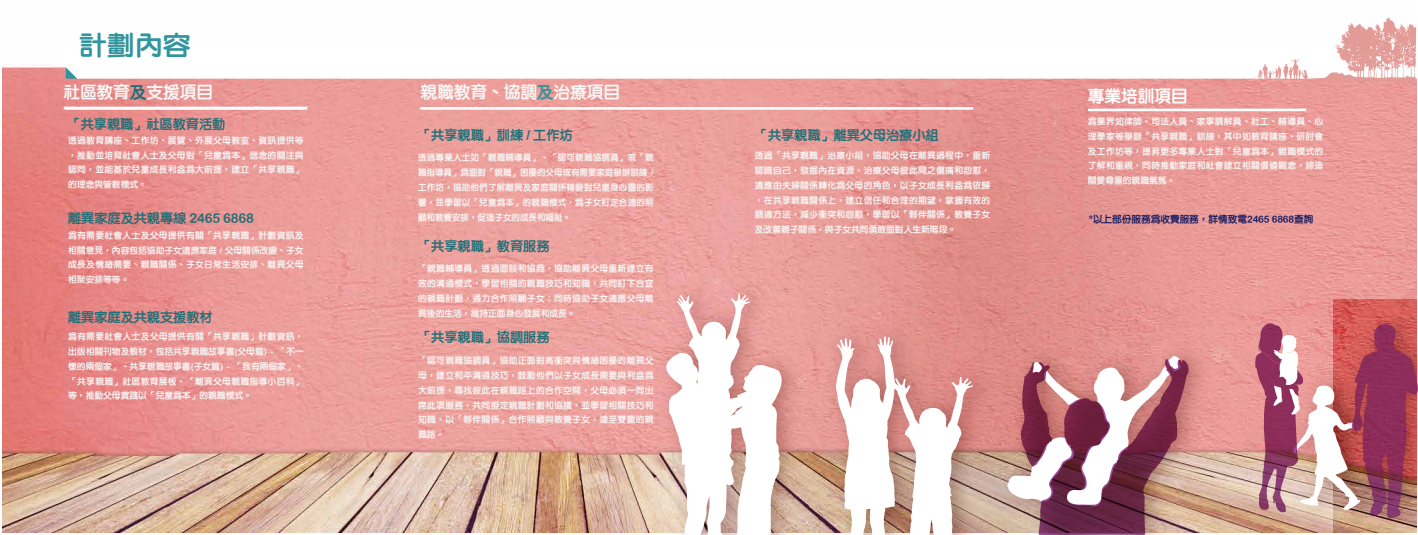
<style>
.page{position:relative;width:1418px;height:535px;background:#fff}
.page>*{position:absolute;margin:0;border:0;box-sizing:border-box;transform-origin:0 0}
.t1{font:26.25px "DF Li Yuan Bd HK BF";color:#32959d;scale:1.06 1}
.t2{font:16.62px "DF Li Yuan Bd HK BF";color:#f7f8f8}
.t3{font:16.62px "DF Li Yuan Bd HK BF";color:#fff}
.t4{font:13.12px "DF Li Yuan Bd HK BF";color:#1f6f77}
.t5{font:9.62px "DF Li Yuan Bd HK BF";color:#171c61}
.t6{font:8.75px/14.9px "DF Li Yuan Bd HK BF";letter-spacing:.035em;color:#f7f8f8;text-align:justify}
.s1{color:#1f6f77}
.s2{color:#32959d}
</style>
<div class="page">
<img style="left:2px;top:26px;width:1414px;height:506px">
<hr style="left:64px;top:107px;width:243px;height:2px;background:#fff">
<svg style="left:64px;top:48px;width:1353px;height:31px"></svg>
<hr style="left:420px;top:107px;width:553px;height:3px;background:#fff">
<img style="left:817px;top:312px;width:187px;height:221px">
<svg style="left:835px;top:336px;width:138px;height:199px"></svg>
<img style="left:1274px;top:520px;width:59px;height:13px">
<img style="left:989px;top:331px;width:230px;height:202px">
<svg style="left:1007px;top:356px;width:181px;height:179px"></svg>
<img style="left:1333px;top:299px;width:84px;height:234px">
<img style="left:648px;top:269px;width:164px;height:266px">
<svg style="left:666px;top:293px;width:115px;height:242px"></svg>
<img style="left:1255px;top:323px;width:162px;height:197px">
<svg style="left:1257px;top:17px;width:158px;height:70px"></svg>
<hr style="left:65px;top:107px;width:242px;height:3px;background:#fff">
<hr style="left:1087px;top:109px;width:219px;height:2px;background:#fff">
<h1 class="t1" style="left:79px;top:32px;width:106px">計劃內容</h1>
<h2 class="t2" style="left:63px;top:84px;width:151px">社區教育<span class="s1">及</span>支援項目</h2>
<h2 class="t2" style="left:420px;top:84px;width:201px">親職教育、協調<span class="s2">及</span>治療項目</h2>
<h3 class="t4" style="left:68px;top:118px;width:159px">「共享親職」社區教育活動</h3>
<p class="t6" style="left:68px;top:133px;width:237px">透過教育講座、工作坊、展覽、外展父母教室、資訊提供等</p>
<h3 class="t4" style="left:418px;top:128px;width:156px">「共享親職」訓練 / 工作坊</h3>
<p class="t6" style="left:68px;top:148px;width:237px">，推動並培育社會人士及父母對「兒童為本」信念的關注與認同，並能基於兒童成長利益為大前提，建立「共享親職」的理念與管教模式。</p>
<p class="t6" style="left:418px;top:150px;width:237px">透過專業人士如「親職輔導員」、「認可親職協調員」或「親職指導員」為面對「親職」困擾的父母或有需要家庭舉辦訓練 /工作坊，協助他們了解離異及家庭關係轉變對兒童身心靈的影響，並學習以「兒童為本」的親職模式，為子女訂定合適的照顧和教養安排，促進子女的成長和福祉。</p>
<h3 class="t4" style="left:418px;top:239px;width:133px">「共享親職」教育服務</h3>
<p class="t6" style="left:418px;top:262px;width:237px">「親職輔導員」透過面談和協商，協助離異父母重新建立有效的溝通模式，學習相關的親職技巧和知識，共同訂下合宜的親職計劃，通力合作照顧子女；同時協助子女適應父母離異後的生活，維持正面身心發展和成長。</p>
<h3 class="t4" style="left:68px;top:212px;width:187px">離異家庭及共親專線 2465 6868</h3>
<p class="t6" style="left:68px;top:228px;width:237px">為有需要社會人士及父母提供有關「共享親職」計劃資訊及相關意見，內容包括協助子女適應家庭 / 父母關係改變、子女成長及情緒需要、親職關係、子女日常生活安排、離異父母相聚安排等等。</p>
<h3 class="t4" style="left:68px;top:311px;width:146px">離異家庭及共親支援教材</h3>
<p class="t6" style="left:68px;top:329px;width:237px">為有需要社會人士及父母提供有關「共享親職」計劃資訊，出版相關刊物及教材，包括共享親職故事書(父母篇) - 「不一樣的兩個家」、共享親職故事書(子女篇) - 「我有兩個家」、「共享親職」社區教育展板、「離異父母親職指導小百科」等，推動父母實踐以「兒童為本」的親職模式。</p>
<h3 class="t4" style="left:418px;top:331px;width:133px">「共享親職」協調服務</h3>
<p class="t6" style="left:418px;top:353px;width:237px">「認可親職協調員」協助正面對高衝突與情緒困擾的離異父母，建立和平溝通技巧，鼓勵他們以子女成長需要與利益為大前提，尋找彼此在親職路上的合作空間，父母必須一同出席此項服務，共同擬定親職計劃和協議，並學習相關技巧和知識，以「夥伴關係」合作照顧與教養子女，達至雙贏的親職路。</p>
<h3 class="t4" style="left:755px;top:128px;width:185px">「共享親職」離異父母治療小組</h3>
<p class="t6" style="left:755px;top:148px;width:237px">透過「共享親職」治療小組，協助父母在離異過程中，重新認識自己，發掘內在資源，治療父母彼此間之傷痛和怨懟，適應由夫婦關係轉化為父母的角色，以子女成長利益為依歸，在共享親職關係上，建立信任和合理的期望，掌握有效的調適方法，減少衝突和怨懟，學習以「夥伴關係」教養子女及改善親子關係，與子女共同勇敢面對人生新階段。</p>
<h2 class="t3" style="left:1087px;top:87px;width:101px">專業培訓項目</h2>
<p class="t6" style="left:1087px;top:114px;width:237px">為業界如律師、司法人員、家事調解員、社工、輔導員、心理學家等舉辦「共享親職」訓練，其中如教育講座、研討會及工作坊等，提昇更多專業人士對「兒童為本」親職模式的了解和重視，同時推動家庭和社會建立相關價值觀念，締造關愛尊重的親職氣氛。</p>
<p class="t5" style="left:1088px;top:214px;width:226px">*以上部份服務為收費服務，詳情致電2465 6868查詢</p>
</div>
